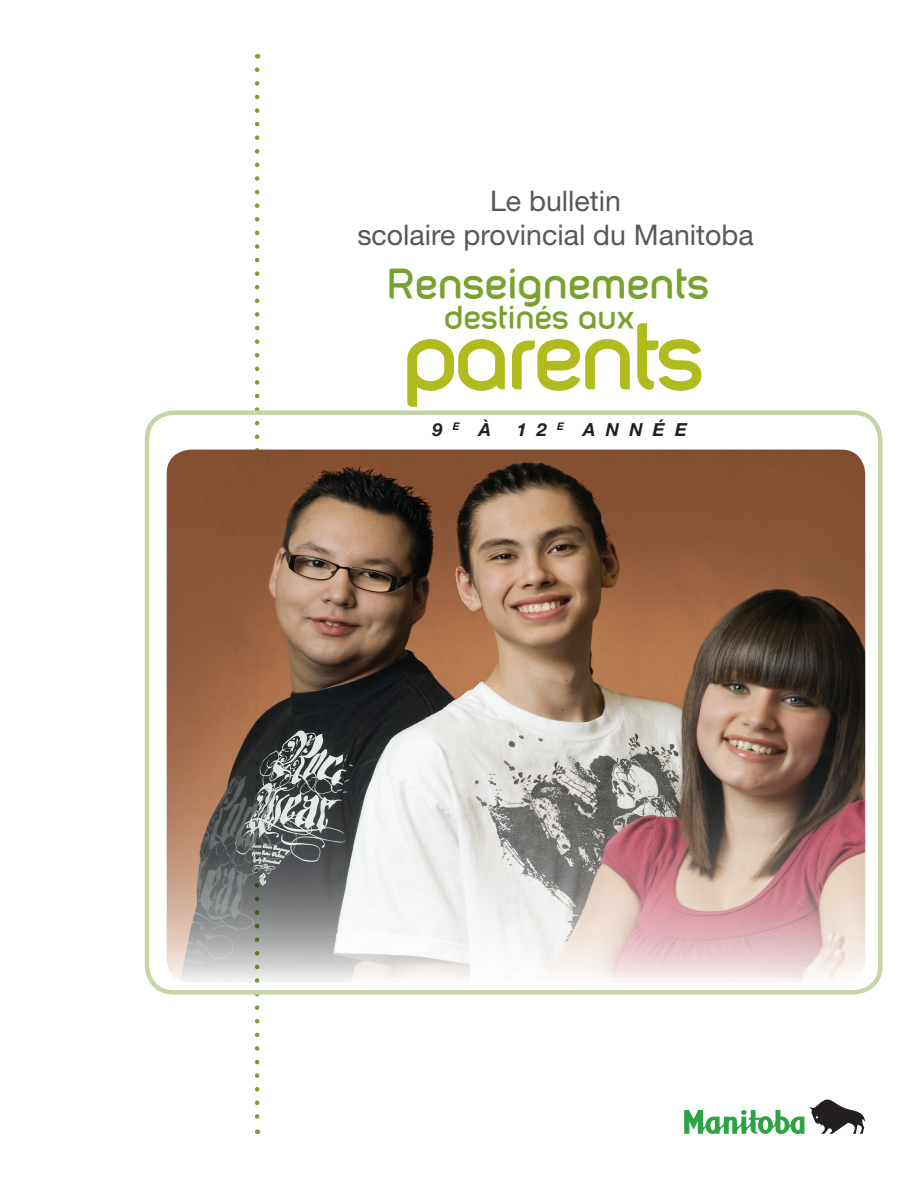
<style>
.page{position:relative;width:918px;height:1188px;background:#fff}
.page>*{position:absolute;margin:0;border:0;box-sizing:border-box;transform-origin:0 0}
.t1{font:96px "Layar Bahtera Doomsday";letter-spacing:-.04em;color:#b0bb1d}
.t2{font:43.2px "Layar Bahtera Doomsday";color:#78a22d}
.t3{font:33px "Layar Bahtera Doomsday";color:#78a22d}
.t4{font:28.5px/34.2px "Helvetica Neue";color:#57585a;text-align:center}
.t5{font:italic 700 18px "Helvetica Neue";letter-spacing:.57em;color:#231f20}
</style>
<div class="page">
<svg style="left:255px;top:70px;width:4px;height:1064px"></svg>
<div style="left:145px;top:410px;width:738px;height:585px;border:4px solid #c5d5a4;border-radius:27px"></div>
<img style="left:167px;top:450px;width:698px;height:533px">
<svg style="left:684px;top:1099px;width:181px;height:35px"></svg>
<p class="t4" style="left:357px;top:183px;width:398px">Le bulletin<br>scolaire provincial du Manitoba</p>
<h2 class="t2" style="left:386px;top:261px;width:324px">Renseignements</h2>
<p class="t3" style="left:444px;top:300px;width:192px">destinés aux</p>
<h1 class="t1" style="left:402px;top:305px;width:304px">parents</h1>
<p class="t5" style="left:433px;top:419px;width:60px">9 <sup>E</sup> À</p>
<p class="t5" style="left:517px;top:419px;width:172px">12 <sup>E</sup> ANNÉE</p>
</div>
